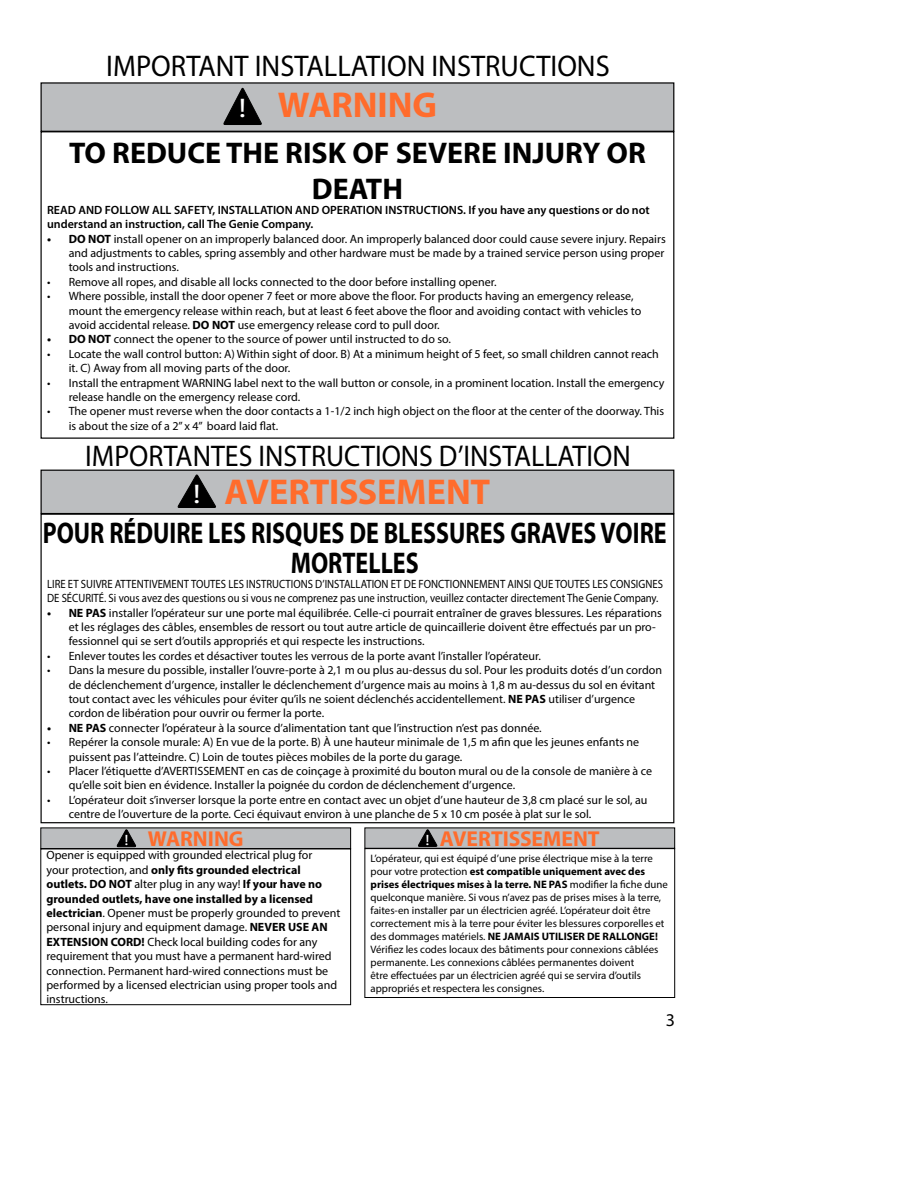
<style>
.page{position:relative;width:918px;height:1188px;background:#fff}
.page>*{position:absolute;margin:0;border:0;box-sizing:border-box;transform-origin:0 0}
.t1{font:700 36px "Myriad Pro";letter-spacing:-.005em;color:#ff6c2c}
.t2{font:700 30px/30px "Myriad Pro";color:#000;text-align:center;scale:.8 1}
.t3{font:30px "Myriad Pro";color:#000;scale:.93 1}
.t4{font:700 30px/36px "Myriad Pro";color:#000;text-align:center}
.t5{font:30px "Myriad Pro";color:#000;scale:.95 1}
.t6{font:700 21.6px "Myriad Pro";color:#ff6c2c}
.t7{font:18px "Myriad Pro";color:#000}
.t8{font:12px/14.4px "Myriad Pro";color:#000}
.t9{font:12px/14.4px "Myriad Pro";color:#000;scale:.89 1}
.t10{font:600 12px/14.4px "Myriad Pro";color:#000}
.t11{font:10.8px/12.9px "Myriad Pro";color:#000}
.s1{font-weight:400;font-size:27px;color:#fff}
.s2{font-weight:700}
.s3{font-weight:400;font-size:15px;color:#fff}
</style>
<div class="page">
<div style="left:41px;top:828px;width:310px;height:21px;background:#bcbec0"></div>
<div style="left:41px;top:828px;width:310px;height:21px;border:1px solid #000"></div>
<svg style="left:117px;top:829px;width:19px;height:19px"></svg>
<div style="left:41px;top:849px;width:310px;height:156px;border:1px solid #000"></div>
<div style="left:365px;top:828px;width:310px;height:20px;background:#bcbec0"></div>
<svg style="left:418px;top:829px;width:20px;height:18px"></svg>
<div style="left:365px;top:848px;width:310px;height:150px;border:1px solid #000"></div>
<div style="left:41px;top:83px;width:633px;height:48px;background:#bcbec0"></div>
<svg style="left:223px;top:87px;width:39px;height:38px"></svg>
<div style="left:41px;top:470px;width:633px;height:44px;background:#bcbec0"></div>
<div style="left:41px;top:470px;width:633px;height:44px;border:1px solid #000"></div>
<svg style="left:177px;top:474px;width:39px;height:34px"></svg>
<h2 class="t5" style="left:106px;top:51px;width:531px">IMPORTANT INSTALLATION INSTRUCTIONS</h2>
<h1 class="t1" style="left:239px;top:87px;width:200px"><span class="s1">!</span> WARNING</h1>
<h2 class="t4" style="left:69px;top:136px;width:578px">TO REDUCE THE RISK OF SEVERE INJURY OR<br>DEATH</h2>
<p class="t10" style="left:47px;top:204px;width:604px">READ AND FOLLOW ALL SAFETY, INSTALLATION AND OPERATION INSTRUCTIONS. If you have any questions or do not understand an instruction, call The Genie Company.</p>
<p class="t8" style="left:69px;top:232px;width:599px;text-align:justify;text-indent:-22px"><span class="s2">• DO NOT</span> install opener on an improperly balanced door. An improperly balanced door could cause severe injury. Repairs and adjustments to cables, spring assembly and other hardware must be made by a trained service person using proper tools and instructions.</p>
<p class="t8" style="left:47px;top:275px;width:451px">• Remove all ropes, and disable all locks connected to the door before installing opener.</p>
<p class="t8" style="left:69px;top:289px;width:574px;text-indent:-22px">• Where possible, install the door opener 7 feet or more above the floor. For products having an emergency release, mount the emergency release within reach, but at least 6 feet above the floor and avoiding contact with vehicles to avoid accidental release. <span class="s2">DO NOT</span> use emergency release cord to pull door.</p>
<p class="t8" style="left:47px;top:332px;width:406px"><span class="s2">• DO NOT</span> connect the opener to the source of power until instructed to do so.</p>
<p class="t8" style="left:69px;top:347px;width:592px;text-indent:-22px">• Locate the wall control button: A) Within sight of door. B) At a minimum height of 5 feet, so small children cannot reach it. C) Away from all moving parts of the door.</p>
<p class="t8" style="left:69px;top:376px;width:597px;text-indent:-22px">• Install the entrapment WARNING label next to the wall button or console, in a prominent location. Install the emergency release handle on the emergency release cord.</p>
<p class="t8" style="left:69px;top:404px;width:597px;text-indent:-22px">• The opener must reverse when the door contacts a 1-1/2 inch high object on the floor at the center of the doorway. This is about the size of a 2” x 4” board laid flat.</p>
<h2 class="t3" style="left:85px;top:441px;width:588px">IMPORTANTES INSTRUCTIONS D’INSTALLATION</h2>
<h1 class="t1" style="left:193px;top:474px;width:299px"><span class="s1">!</span> AVERTISSEMENT</h1>
<h2 class="t2" style="left:43px;top:519px;width:781px">POUR RÉDUIRE LES RISQUES DE BLESSURES GRAVES VOIRE<br>MORTELLES</h2>
<p class="t9" style="left:47px;top:577px;width:693px">LIRE ET SUIVRE ATTENTIVEMENT TOUTES LES INSTRUCTIONS D’INSTALLATION ET DE FONCTIONNEMENT AINSI QUE TOUTES LES CONSIGNES<br>DE SÉCURITÉ. Si vous avez des questions ou si vous ne comprenez pas une instruction, veuillez contacter directement The Genie Company.</p>
<p class="t8" style="left:69px;top:606px;width:595px;text-indent:-22px"><span class="s2">• NE PAS</span> installer l’opérateur sur une porte mal équilibrée. Celle-ci pourrait entraîner de graves blessures. Les réparations et les réglages des câbles, ensembles de ressort ou tout autre article de quincaillerie doivent être effectués par un pro&shy;fessionnel qui se sert d’outils appropriés et qui respecte les instructions.</p>
<p class="t8" style="left:47px;top:649px;width:495px">• Enlever toutes les cordes et désactiver toutes les verrous de la porte avant l’installer l’opérateur.</p>
<p class="t8" style="left:69px;top:663px;width:595px;text-indent:-22px">• Dans la mesure du possible, installer l’ouvre-porte à 2,1 m ou plus au-dessus du sol. Pour les produits dotés d’un cordon de déclenchement d’urgence, installer le déclenchement d’urgence mais au moins à 1,8 m au-dessus du sol en évitant tout contact avec les véhicules pour éviter qu’ils ne soient déclenchés accidentellement. <span class="s2">NE PAS</span> utiliser d’urgence cordon de libération pour ouvrir ou fermer la porte.</p>
<p class="t8" style="left:47px;top:721px;width:496px"><span class="s2">• NE PAS</span> connecter l’opérateur à la source d’alimentation tant que l’instruction n’est pas donnée.</p>
<p class="t8" style="left:69px;top:735px;width:572px;text-indent:-22px">• Repérer la console murale: A) En vue de la porte. B) À une hauteur minimale de 1,5 m afin que les jeunes enfants ne puissent pas l’atteindre. C) Loin de toutes pièces mobiles de la porte du garage.</p>
<p class="t8" style="left:69px;top:764px;width:585px;text-indent:-22px">• Placer l’étiquette d’AVERTISSEMENT en cas de coinçage à proximité du bouton mural ou de la console de manière à ce qu’elle soit bien en évidence. Installer la poignée du cordon de déclenchement d’urgence.</p>
<p class="t8" style="left:69px;top:793px;width:580px;text-indent:-22px">• L’opérateur doit s’inverser lorsque la porte entre en contact avec un objet d’une hauteur de 3,8 cm placé sur le sol, au centre de l’ouverture de la porte. Ceci équivaut environ à une planche de 5 x 10 cm posée à plat sur le sol.</p>
<h3 class="t6" style="left:124px;top:828px;width:121px"><span class="s3">!</span> WARNING</h3>
<p class="t8" style="left:46px;top:848px;width:295px">Opener is equipped with grounded electrical plug for<br>your protection, and <span class="s2">only fits grounded electrical outlets. DO NOT</span> alter plug in any way! <span class="s2">If your have no grounded outlets, have one installed by a licensed electrician</span>. Opener must be properly grounded to prevent personal injury and equipment damage. <span class="s2">NEVER USE AN EXTENSION CORD!</span> Check local building codes for any requirement that you must have a permanent hard-wired connection. Permanent hard-wired connections must be performed by a licensed electrician using proper tools and instructions.</p>
<h3 class="t6" style="left:426px;top:828px;width:176px"><span class="s3">!</span> AVERTISSEMENT</h3>
<p class="t11" style="left:371px;top:853px;width:299px">L’opérateur, qui est équipé d’une prise électrique mise à la terre pour votre protection <span class="s2">est compatible uniquement avec des prises électriques mises à la terre. NE PAS</span> modifier la fiche dune quelconque manière. Si vous n’avez pas de prises mises à la terre, faites-en installer par un électricien agréé. L’opérateur doit être correctement mis à la terre pour éviter les blessures corporelles et des dommages matériels. <span class="s2">NE JAMAIS UTILISER DE RALLONGE!<br></span>Vérifiez les codes locaux des bâtiments pour connexions câblées permanente. Les connexions câblées permanentes doivent<br>être effectuées par un électricien agréé qui se servira d’outils appropriés et respectera les consignes.</p>
<h3 class="t7" style="left:666px;top:1011px;width:11px">3</h3>
</div>
